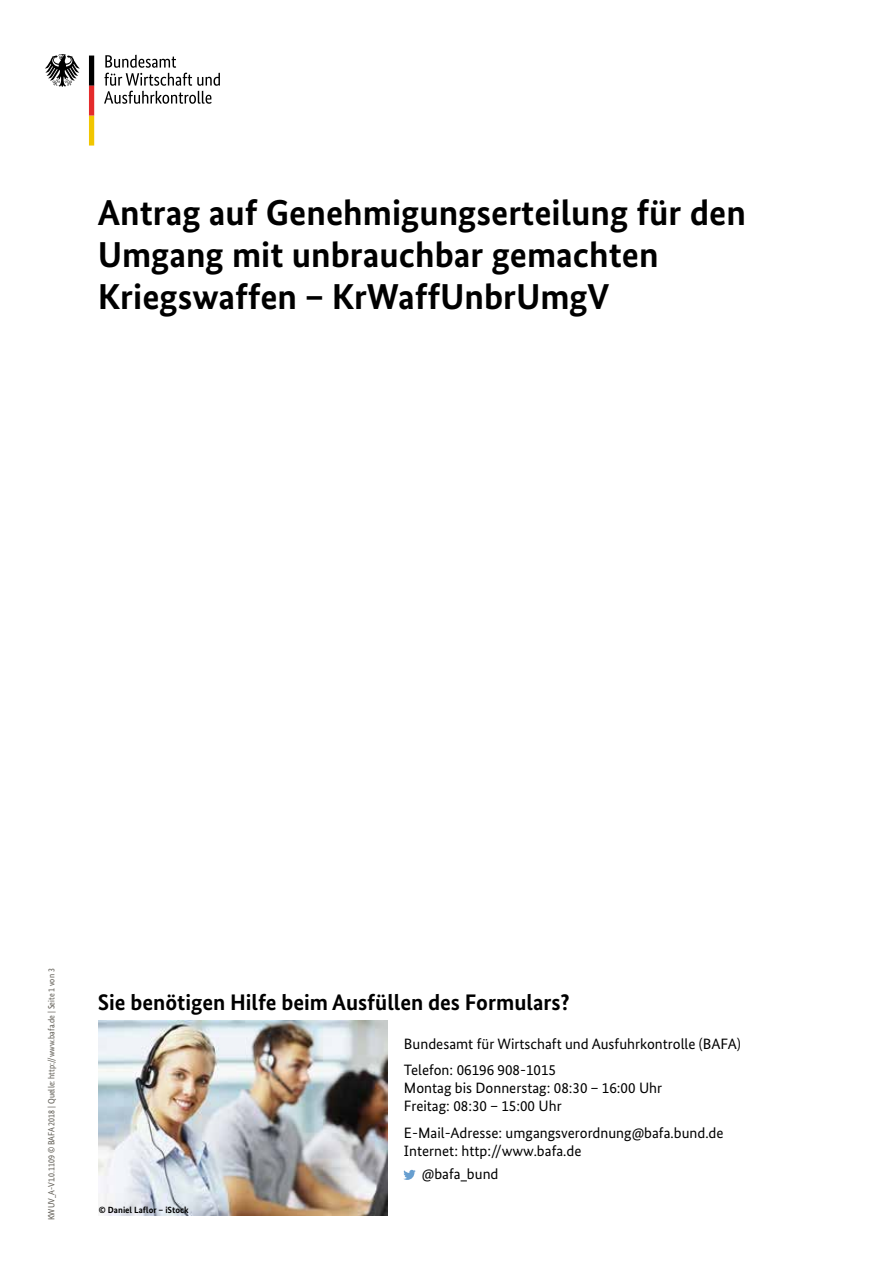
<style>
.page{position:relative;width:893px;height:1263px;background:#fff}
.page>*{position:absolute;margin:0;border:0;box-sizing:border-box;transform-origin:0 0}
.t1{font:700 36px/42px "Bundes Sans";color:#000}
.t2{font:700 22.5px "Bundes Sans";color:#000}
.t3{font:15px/18px "Bundes Sans";color:#000}
.t4{font:9px "Bundes Sans Cond";color:#625f57}
.t5{font:700 9px "Bundes Sans";color:#000}
</style>
<div class="page">
<svg style="left:104px;top:55px;width:116px;height:49px"></svg>
<svg style="left:45px;top:54px;width:35px;height:33px"></svg>
<svg style="left:89px;top:56px;width:5px;height:90px"></svg>
<img style="left:98px;top:1020px;width:289px;height:196px">
<svg style="left:403px;top:1170px;width:13px;height:10px"></svg>
<h1 class="t1" style="left:98px;top:191px;width:650px">Antrag auf Genehmigungserteilung für den<br>Umgang mit unbrauchbar gemachten<br>Kriegswaffen – KrWaffUnbrUmgV</h1>
<p class="t4" style="left:46px;top:1220px;width:254px;rotate:-90deg">kwuv_a-V1.0.1109 © BAFA 2018 | Quelle: http://www.bafa.de | Seite 1 von 3</p>
<h2 class="t2" style="left:98px;top:988px;width:473px">Sie benötigen Hilfe beim Ausfüllen des Formulars?</h2>
<p class="t3" style="left:404px;top:1030px;width:338px;line-height:26.5px">Bundesamt für Wirtschaft und Ausfuhrkontrolle (BAFA)<br>Telefon: 06196 908-1015</p>
<p class="t3" style="left:404px;top:1079px;width:260px">Montag bis Donnerstag: 08:30 – 16:00 Uhr<br>Freitag: 08:30 – 15:00 Uhr</p>
<p class="t3" style="left:404px;top:1123px;width:321px">E-Mail-Adresse: umgangsverordnung@bafa.bund.de<br>Internet: http://www.bafa.de</p>
<p class="t3" style="left:422px;top:1165px;width:78px">@bafa_bund</p>
<p class="t5" style="left:99px;top:1204px;width:91px">© Daniel Laflor – iStock</p>
</div>
